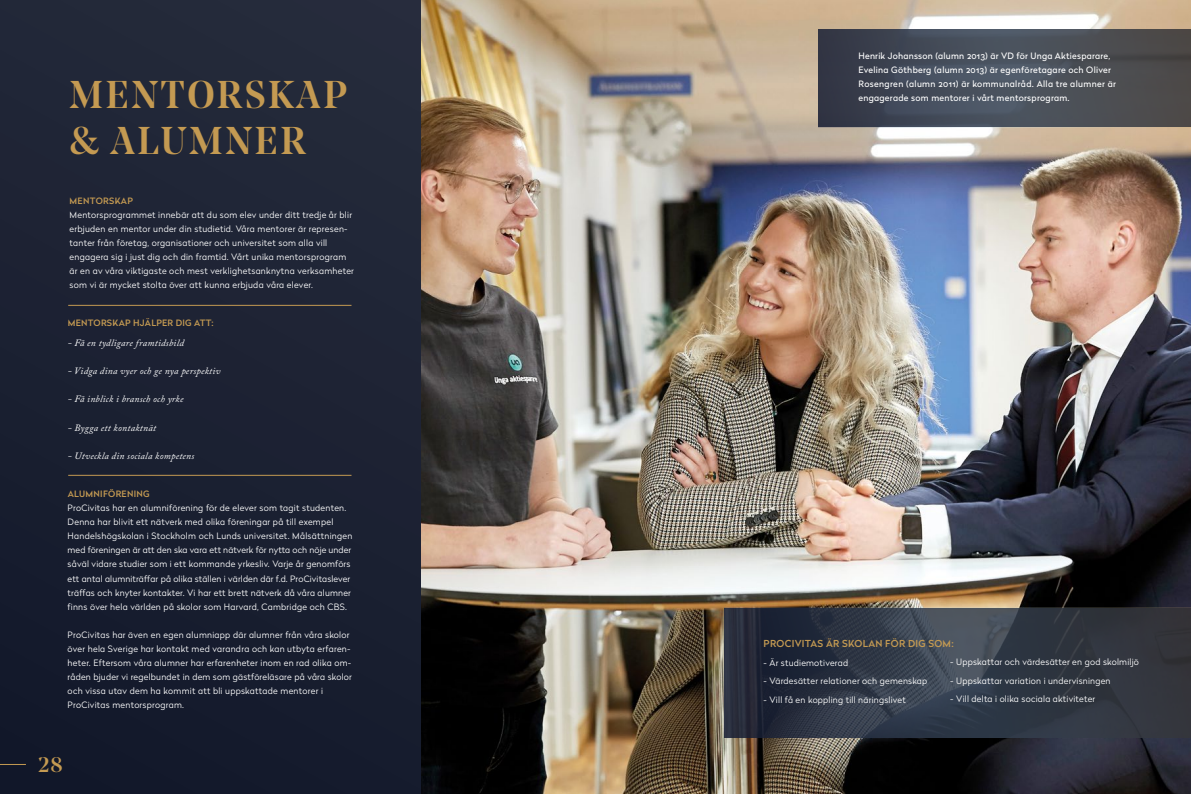
<style>
.page{position:relative;width:1191px;height:794px;background:#fff}
.page>*{position:absolute;margin:0;border:0;box-sizing:border-box;transform-origin:0 0}
.t1{font:500 38.5px/46.2px "Noe Display";letter-spacing:.07em;color:#c49a52}
.t2{font:500 21px "Noe Display";color:#c49a52}
.t3{font:italic 9.62px "Adobe Caslon Pro";letter-spacing:.03em;color:#fff}
.t4{font:500 9.62px "Radikal";letter-spacing:.03em;color:#c49a52}
.t5{font:300 8.75px/14px "Radikal";letter-spacing:.03em;color:#fff}
.t6{font:8.75px/14px "Radikal";letter-spacing:.03em;color:#fff}
.t7{font:500 8.75px "Radikal";letter-spacing:.035em;color:#c49a52}
</style>
<div class="page">
<div style="left:0;top:0;width:439px;height:794px;background:#1c2133"></div>
<img style="left:422px;top:0;width:769px;height:794px">
<svg style="left:819px;top:29px;width:372px;height:98px;background:#454a54"></svg>
<svg style="left:724px;top:608px;width:467px;height:129px;background:#303743"></svg>
<svg style="left:0;top:764px;width:26px;height:1px"></svg>
<hr style="left:68px;top:305px;width:283px;height:1px;background:#c49a52">
<hr style="left:68px;top:475px;width:283px;height:1px;background:#c49a52">
<h1 class="t1" style="left:70px;top:71px;width:279px">MENTORSKAP &amp; ALUMNER</h1>
<p class="t7" style="left:70px;top:194px;width:65px">MENTORSKAP</p>
<p class="t5" style="left:70px;top:207px;width:286px">Mentorsprogrammet innebär att du som elev under ditt tredje år blir erbjuden en mentor under din studietid. Våra mentorer är represen&shy;tanter från företag, organisationer och universitet som alla vill engagera sig i just dig och din framtid. Vårt unika mentorsprogram är en av våra viktigaste och mest verklighetsanknytna verksamheter som vi är mycket stolta över att kunna erbjuda våra elever.</p>
<p class="t7" style="left:68px;top:316px;width:147px">MENTORSKAP HJÄLPER DIG ATT:</p>
<p class="t3" style="left:68px;top:337px;width:118px">- Få en tydligare framtidsbild</p>
<p class="t3" style="left:68px;top:365px;width:154px">- Vidga dina vyer och ge nya perspektiv</p>
<p class="t3" style="left:68px;top:393px;width:117px">- Få inblick i bransch och yrke</p>
<p class="t3" style="left:68px;top:422px;width:90px">- Bygga ett kontaktnät</p>
<p class="t3" style="left:68px;top:450px;width:128px">- Utveckla din sociala kompetens</p>
<p class="t6" style="left:858px;top:48px;width:259px">Henrik Johansson (alumn 2013) är VD för Unga Aktiesparare, Evelina Göthberg (alumn 2013) är egenföretagare och Oliver Rosengren (alumn 2011) är kommunalråd. Alla tre alumner är engagerade som mentorer i vårt mentorsprogram.</p>
<p class="t7" style="left:68px;top:488px;width:84px">ALUMNIFÖRENING</p>
<p class="t5" style="left:68px;top:501px;width:286px">ProCivitas har en alumniförening för de elever som tagit studenten.<br>Denna har blivit ett nätverk med olika föreningar på till exempel Handelshögskolan i Stockholm och Lunds universitet. Målsättningen med föreningen är att den ska vara ett nätverk för nytta och nöje under såväl vidare studier som i ett kommande yrkesliv. Varje år genomförs ett antal alumniträffar på olika ställen i världen där f.d. ProCivitaslever träffas och knyter kontakter. Vi har ett brett nätverk då våra alumner finns över hela världen på skolor som Harvard, Cambridge och CBS.</p>
<p class="t5" style="left:68px;top:627px;width:286px">ProCivitas har även en egen alumniapp där alumner från våra skolor över hela Sverige har kontakt med varandra och kan utbyta erfaren&shy;heter. Eftersom våra alumner har erfarenheter inom en rad olika om&shy;råden bjuder vi regelbundet in dem som gästföreläsare på våra skolor och vissa utav dem ha kommit att bli uppskattade mentorer i ProCivitas mentorsprogram.</p>
<p class="t4" style="left:763px;top:637px;width:191px">PROCIVITAS ÄR SKOLAN FÖR DIG SOM:</p>
<p class="t5" style="left:763px;top:655px;width:86px">- Är studiemotiverad</p>
<p class="t5" style="left:763px;top:673px;width:165px">- Värdesätter relationer och gemenskap</p>
<p class="t5" style="left:763px;top:692px;width:144px">- Vill få en koppling till näringslivet</p>
<p class="t5" style="left:950px;top:654px;width:190px">- Uppskattar och värdesätter en god skolmiljö</p>
<p class="t5" style="left:950px;top:673px;width:162px">- Uppskattar variation i undervisningen</p>
<p class="t5" style="left:950px;top:691px;width:146px">- Vill delta i olika sociala aktiviteter</p>
<h2 class="t2" style="left:38px;top:751px;width:26px">28</h2>
</div>
